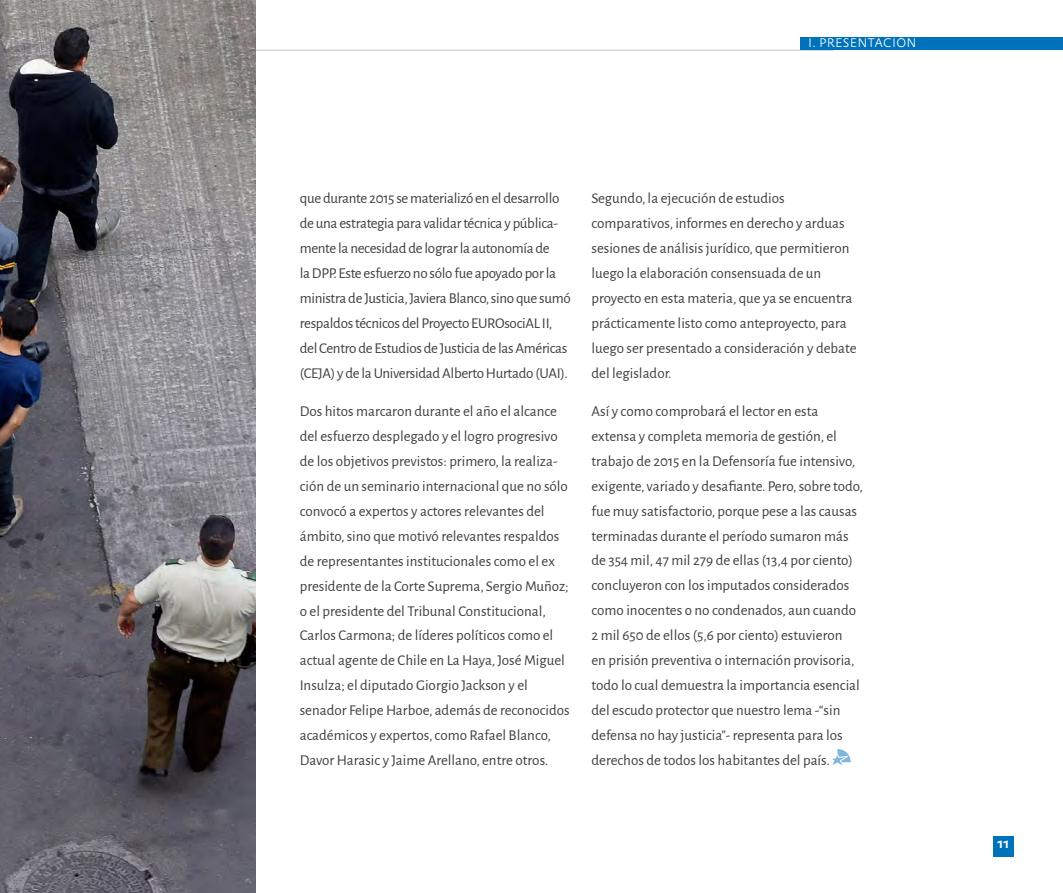
<style>
.page{position:relative;width:1063px;height:893px;background:#fff}
.page>*{position:absolute;margin:0;border:0;box-sizing:border-box;transform-origin:0 0}
.t1{font:15px/24.9px "Alegreya Sans";color:#3e3e3f}
.t2{font:15px/24.9px "Alegreya Sans";letter-spacing:-.02em;color:#3e3e3f}
.t3{font:14.85px "DTL Prokyon ST Medium";color:#fff}
.t4{font:12.15px "DTL Prokyon ST Light";letter-spacing:.035em;color:#fff}
</style>
<div class="page">
<hr style="left:0;top:50px;width:833px;height:1px;background:#a1a3a6">
<div style="left:800px;top:37px;width:263px;height:13px;background:#0072bc"></div>
<div style="left:993px;top:836px;width:21px;height:20px;background:#0072bc"></div>
<svg style="left:832px;top:749px;width:19px;height:16px"></svg>
<img style="left:0;top:0;width:255px;height:893px">
<p class="t4" style="left:808px;top:35px;width:109px">I . PRESENTACIÓN</p>
<p class="t2" style="left:300px;top:185px;width:273px">que durante 2015 se materializó en el desarrollo de una estrategia para validar técnica y pública&shy;mente la necesidad de lograr la autonomía de<br>la DPP. Este esfuerzo no sólo fue apoyado por la ministra de Justicia, Javiera Blanco, sino que sumó respaldos técnicos del Proyecto EUROsociAL II, del Centro de Estudios de Justicia de las Américas (CEJA) y de la Universidad Alberto Hurtado (UAI).</p>
<p class="t1" style="left:300px;top:398px;width:271px">Dos hitos marcaron durante el año el alcance del esfuerzo desplegado y el logro progresivo de los objetivos previstos: primero, la realiza&shy;ción de un seminario internacional que no sólo convocó a expertos y actores relevantes del ámbito, sino que motivó relevantes respaldos de representantes institucionales como el ex presidente de la Corte Suprema, Sergio Muñoz; o el presidente del Tribunal Constitucional, Carlos Carmona; de líderes políticos como el actual agente de Chile en La Haya, José Miguel Insulza; el diputado Giorgio Jackson y el senador Felipe Harboe, además de reconocidos académicos y expertos, como Rafael Blanco, Davor Harasic y Jaime Arellano, entre otros.</p>
<p class="t1" style="left:592px;top:185px;width:266px">Segundo, la ejecución de estudios comparativos, informes en derecho y arduas sesiones de análisis jurídico, que permitieron luego la elaboración consensuada de un proyecto en esta materia, que ya se encuentra prácticamente listo como anteproyecto, para luego ser presentado a consideración y debate del legislador.</p>
<p class="t1" style="left:592px;top:398px;width:273px">Así y como comprobará el lector en esta extensa y completa memoria de gestión, el trabajo de 2015 en la Defensoría fue intensivo, exigente, variado y desafiante. Pero, sobre todo, fue muy satisfactorio, porque pese a las causas terminadas durante el período sumaron más de 354 mil, 47 mil 279 de ellas (13,4 por ciento) concluyeron con los imputados considerados como inocentes o no condenados, aun cuando 2 mil 650 de ellos (5,6 por ciento) estuvieron<br>en prisión preventiva o internación provisoria, todo lo cual demuestra la importancia esencial del escudo protector que nuestro lema -“sin defensa no hay justicia”- representa para los derechos de todos los habitantes del país.</p>
<p class="t3" style="left:997px;top:833px;width:13px">11</p>
</div>
